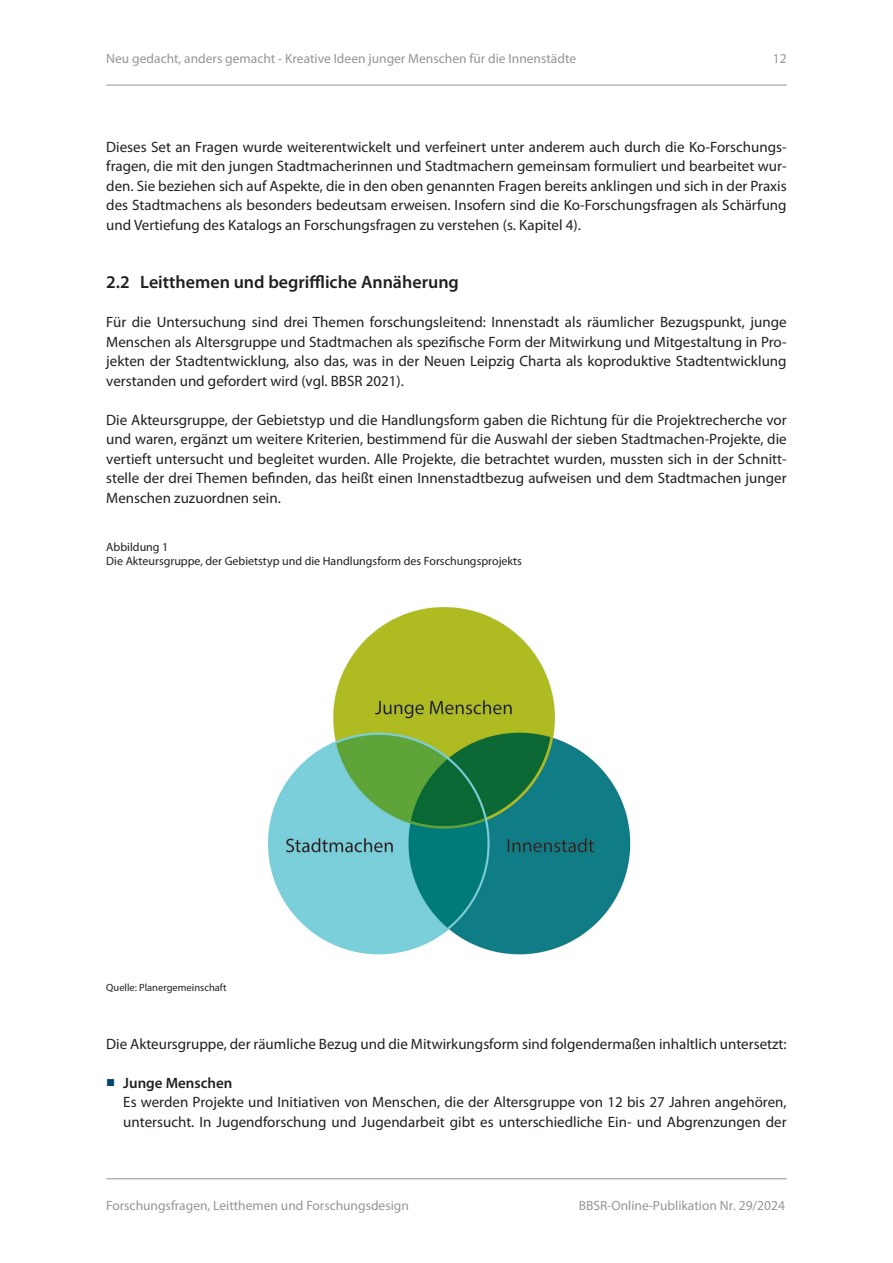
<style>
.page{position:relative;width:893px;height:1263px;background:#fff}
.page>*{position:absolute;margin:0;border:0;box-sizing:border-box;transform-origin:0 0}
.Text_Ueberschrift_2_Hierarchie_-_H2{font:600 18px "Myriad Pro";color:#231f20}
.Text_Fliesstext_-_P{font:15px/19.5px "Myriad Pro";color:#231f20;text-align:justify}
.Text_Fliesstext_Schmutztitel_-_P{font:15px/19.5px "Myriad Pro";color:#231f20}
.t1{font:600 15px "Myriad Pro";color:#231f20}
.t2{font:13.5px "Myriad Pro";color:#939598}
.t3{font:13.5px "Myriad Pro";color:#949699}
.t4{font:12px "Myriad Pro";color:#231f20}
.t5{font:10.5px "Myriad Pro";color:#231f20}
.s1{font-family:"Arial";font-weight:400;color:#004469}
</style>
<div class="page">
<hr style="left:106px;top:85px;width:681px;height:1px;background:#939598">
<hr style="left:106px;top:1178px;width:681px;height:1px;background:#939598">
<img style="left:268px;top:607px;width:363px;height:348px">
<p class="t2" style="left:106px;top:50px;width:471px">Neu gedacht, anders gemacht - Kreative Ideen junger Menschen für die Innenstädte</p>
<p class="t2" style="left:773px;top:50px;width:15px">12</p>
<p class="Text_Fliesstext_-_P" style="left:106px;top:136px;width:682px">Dieses Set an Fragen wurde weiterentwickelt und verfeinert unter anderem auch durch die Ko-Forschungs&shy;fragen, die mit den jungen Stadtmacherinnen und Stadtmachern gemeinsam formuliert und bearbeitet wur&shy;den. Sie beziehen sich auf Aspekte, die in den oben genannten Fragen bereits anklingen und sich in der Praxis des Stadtmachens als besonders bedeutsam erweisen. Insofern sind die Ko-Forschungsfragen als Schärfung und Vertiefung des Katalogs an Forschungsfragen zu verstehen (s. Kapitel 4).</p>
<h2 class="Text_Ueberschrift_2_Hierarchie_-_H2" style="left:106px;top:271px;width:354px">2.2 Leitthemen und begriffliche Annäherung</h2>
<p class="Text_Fliesstext_-_P" style="left:106px;top:312px;width:682px">Für die Untersuchung sind drei Themen forschungsleitend: Innenstadt als räumlicher Bezugspunkt, junge Menschen als Altersgruppe und Stadtmachen als spezifische Form der Mitwirkung und Mitgestaltung in Pro&shy;jekten der Stadtentwicklung, also das, was in der Neuen Leipzig Charta als koproduktive Stadtentwicklung verstanden und gefordert wird (vgl. BBSR 2021).</p>
<p class="Text_Fliesstext_-_P" style="left:106px;top:409px;width:682px">Die Akteursgruppe, der Gebietstyp und die Handlungsform gaben die Richtung für die Projektrecherche vor und waren, ergänzt um weitere Kriterien, bestimmend für die Auswahl der sieben Stadtmachen-Projekte, die vertieft untersucht und begleitet wurden. Alle Projekte, die betrachtet wurden, mussten sich in der Schnitt&shy;stelle der drei Themen befinden, das heißt einen Innenstadtbezug aufweisen und dem Stadtmachen junger Menschen zuzuordnen sein.</p>
<p class="t4" style="left:106px;top:539px;width:64px">Abbildung 1</p>
<p class="t4" style="left:106px;top:553px;width:417px">Die Akteursgruppe, der Gebietstyp und die Handlungsform des Forschungsprojekts</p>
<p class="t5" style="left:106px;top:981px;width:122px">Quelle: Planergemeinschaft</p>
<p class="Text_Fliesstext_-_P" style="left:106px;top:1033px;width:682px">Die Akteursgruppe, der räumliche Bezug und die Mitwirkungsform sind folgendermaßen inhaltlich untersetzt:</p>
<p class="t1" style="left:106px;top:1073px;width:128px"><span class="s1">■</span> Junge Menschen</p>
<p class="Text_Fliesstext_Schmutztitel_-_P" style="left:123px;top:1092px;width:665px">Es werden Projekte und Initiativen von Menschen, die der Altersgruppe von 12 bis 27 Jahren angehören, untersucht. In Jugendforschung und Jugendarbeit gibt es unterschiedliche Ein- und Abgrenzungen der</p>
<p class="t2" style="left:106px;top:1197px;width:304px">Forschungsfragen, Leitthemen und Forschungsdesign</p>
<p class="t3" style="left:579px;top:1197px;width:208px">BBSR-Online-Publikation Nr. 29/2024</p>
</div>
